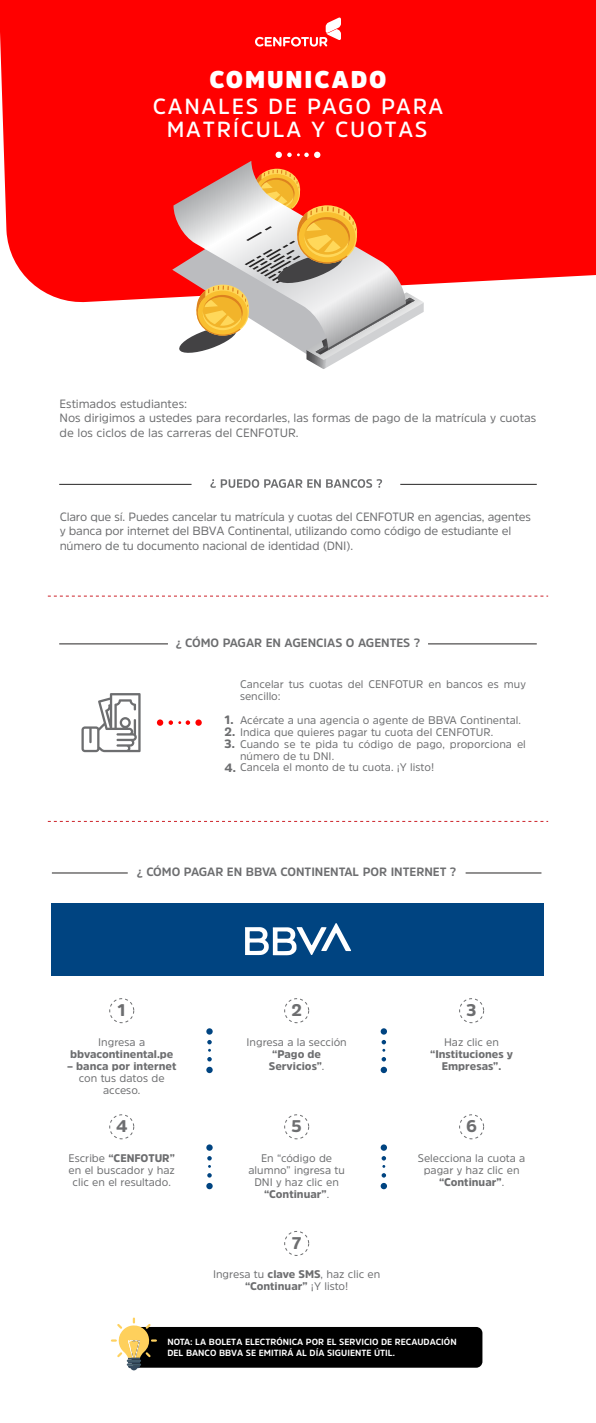
<style>
.page{position:relative;width:596px;height:1423px;background:#fff}
.page>*{position:absolute;margin:0;border:0;box-sizing:border-box;transform-origin:0 0}
.t1{font:900 24.1px "Amsi Pro";letter-spacing:.08em;color:#fff}
.t2{font:600 21.8px/22.4px "Amsi Pro";letter-spacing:.08em;color:#fff;text-align:center}
.t3{font:900 16.8px "Amsi Pro";color:#6d6e70}
.t4{font:12px/14.4px "Amsi Pro";letter-spacing:-.02em;color:#6d6e70}
.t5{font:700 12px "Amsi Pro";color:#6d6e70}
.t6{font:900 12px "Amsi Pro";color:#6d6e70}
.t7{font:11px/12px "Amsi Pro";color:#6d6e70;text-align:center}
.t8{font:900 11px/12px "Amsi Pro";color:#6d6e70;text-align:center}
.t9{font:700 8.9px/10.7px "Amsi Pro";color:#fff}
.s1{font-weight:900;font-size:12px}
.s2{font-weight:400}
.s3{font-weight:900}
</style>
<div class="page">
<div style="left:0;top:0;width:595px;height:305px;background:#f00"></div>
<svg style="left:255px;top:18px;width:86px;height:29px"></svg>
<div style="left:275px;top:152px;width:7px;height:6px;background:#fff;border-radius:50%"></div>
<svg style="left:287px;top:152px;width:4px;height:5px"></svg>
<svg style="left:314px;top:152px;width:6px;height:6px"></svg>
<svg style="left:297px;top:152px;width:11px;height:5px"></svg>
<div style="left:173px;top:161px;width:233px;height:7px;background:#f00"></div>
<svg style="left:172px;top:168px;width:251px;height:201px"></svg>
<svg style="left:81px;top:693px;width:59px;height:59px"></svg>
<div style="left:195px;top:719px;width:7px;height:6px;background:#f00;border-radius:50%"></div>
<svg style="left:157px;top:719px;width:33px;height:6px"></svg>
<svg style="left:48px;top:595px;width:499px;height:1px"></svg>
<hr style="left:59px;top:643px;width:109px;height:1px;background:#272525">
<hr style="left:428px;top:643px;width:108px;height:1px;background:#272525">
<hr style="left:59px;top:484px;width:132px;height:1px;background:#272525">
<hr style="left:400px;top:484px;width:136px;height:1px;background:#272525">
<svg style="left:210px;top:479px;width:172px;height:9px"></svg>
<div style="left:52px;top:902px;width:491px;height:73px;background:#004481"></div>
<svg style="left:206px;top:1028px;width:6px;height:44px"></svg>
<svg style="left:380px;top:1066px;width:7px;height:6px"></svg>
<div style="left:380px;top:1028px;width:7px;height:6px;background:#004481;border-radius:50%"></div>
<svg style="left:381px;top:1040px;width:5px;height:21px"></svg>
<div style="left:109px;top:998px;width:25px;height:25px;border:1px dashed #6d6e70;border-radius:50%"></div>
<div style="left:284px;top:998px;width:25px;height:25px;border:1px dashed #6d6e70;border-radius:50%"></div>
<div style="left:459px;top:998px;width:25px;height:25px;border:1px dashed #6d6e70;border-radius:50%"></div>
<svg style="left:206px;top:1144px;width:6px;height:44px"></svg>
<svg style="left:380px;top:1182px;width:7px;height:6px"></svg>
<div style="left:380px;top:1144px;width:7px;height:6px;background:#004481;border-radius:50%"></div>
<svg style="left:381px;top:1156px;width:5px;height:21px"></svg>
<div style="left:109px;top:1114px;width:25px;height:25px;border:1px dashed #6d6e70;border-radius:50%"></div>
<div style="left:284px;top:1114px;width:25px;height:25px;border:1px dashed #6d6e70;border-radius:50%"></div>
<div style="left:284px;top:1230px;width:25px;height:25px;border:1px dashed #6d6e70;border-radius:50%"></div>
<div style="left:459px;top:1114px;width:25px;height:25px;border:1px dashed #6d6e70;border-radius:50%"></div>
<hr style="left:52px;top:872px;width:76px;height:1px;background:#272525">
<hr style="left:465px;top:872px;width:76px;height:1px;background:#272525">
<svg style="left:245px;top:923px;width:106px;height:32px"></svg>
<div style="left:131px;top:1326px;width:351px;height:41px;background:#000;border-radius:6px"></div>
<svg style="left:111px;top:1317px;width:46px;height:52px"></svg>
<svg style="left:48px;top:820px;width:495px;height:1px"></svg>
<h1 class="t1" style="left:209px;top:63px;width:179px">COMUNICADO</h1>
<h2 class="t2" style="left:153px;top:95px;width:292px">CANALES DE PAGO PARA<br>MATRÍCULA Y CUOTAS</h2>
<p class="t4" style="left:60px;top:396px;width:478px">Estimados estudiantes:<br>Nos dirigimos a ustedes para recordarles, las formas de pago de la matrícula y cuotas de los ciclos de las carreras del CENFOTUR.</p>
<p class="t4" style="left:60px;top:509px;width:472px">Claro que sí. Puedes cancelar tu matrícula y cuotas del CENFOTUR en agencias, agentes y banca por internet del BBVA Continental, utilizando como código de estudiante el número de tu documento nacional de identidad (DNI).</p>
<p class="t5" style="left:176px;top:634px;width:246px">¿ CÓMO PAGAR EN AGENCIAS O AGENTES ?</p>
<p class="t7" style="left:240px;top:677px;width:287px;text-align:left">Cancelar tus cuotas del CENFOTUR en bancos es muy sencillo:</p>
<p class="t7" style="left:240px;top:713px;width:282px">Acércate a una agencia o agente de BBVA Continental.</p>
<p class="t7" style="left:240px;top:719px;width:254px;line-height:24px;text-align:left;text-indent:-15px"><span class="s1">2.</span> Indica que quieres pagar tu cuota del CENFOTUR. número de tu DNI.</p>
<p class="t7" style="left:224px;top:761px;width:211px"><span class="s1">4.</span> Cancela el monto de tu cuota. ¡Y listo!</p>
<p class="t6" style="left:224px;top:711px;width:11px">1.</p>
<p class="t7" style="left:224px;top:737px;width:302px"><span class="s1">3.</span> Cuando se te pida tu código de pago, proporciona el</p>
<p class="t5" style="left:137px;top:863px;width:321px">¿ CÓMO PAGAR EN BBVA CONTINENTAL POR INTERNET ?</p>
<h3 class="t3" style="left:117px;top:998px;width:10px">1</h3>
<h3 class="t3" style="left:291px;top:998px;width:12px">2</h3>
<h3 class="t3" style="left:466px;top:998px;width:12px">3</h3>
<p class="t7" style="left:98px;top:1035px;width:48px">Ingresa a</p>
<p class="t8" style="left:70px;top:1047px;width:105px">bbvacontinental.pe</p>
<p class="t8" style="left:67px;top:1059px;width:111px">– banca por internet</p>
<p class="t7" style="left:79px;top:1071px;width:87px">con tus datos de acceso.</p>
<p class="t7" style="left:246px;top:1035px;width:102px">Ingresa a la sección</p>
<p class="t8" style="left:269px;top:1047px;width:57px">“Pago de<br>Servicios”<span class="s2">.</span></p>
<p class="t7" style="left:444px;top:1035px;width:57px">Haz clic en</p>
<p class="t8" style="left:430px;top:1047px;width:84px">“Instituciones y<br>Empresas”.</p>
<h3 class="t3" style="left:116px;top:1114px;width:13px">4</h3>
<h3 class="t3" style="left:291px;top:1114px;width:12px">5</h3>
<h3 class="t3" style="left:466px;top:1114px;width:12px">6</h3>
<p class="t7" style="left:68px;top:1151px;width:108px">Escribe <span class="s3">“CENFOTUR” </span>en el buscador y haz clic en el resultado.</p>
<p class="t7" style="left:417px;top:1151px;width:109px">Selecciona la cuota a pagar y haz clic en <span class="s3">“Continuar”</span>.</p>
<p class="t7" style="left:248px;top:1151px;width:98px">En “código de alumno” ingresa tu<br>DNI y haz clic en <span class="s3">“Continuar”</span>.</p>
<h3 class="t3" style="left:291px;top:1231px;width:11px">7</h3>
<p class="t7" style="left:213px;top:1267px;width:169px">Ingresa tu <span class="s3">clave SMS</span>, haz clic en <span class="s3">“Continuar”</span> ¡Y listo!</p>
<p class="t9" style="left:167px;top:1335px;width:290px">NOTA: LA BOLETA ELECTRÓNICA POR EL SERVICIO DE RECAUDACIÓN<br>DEL BANCO BBVA SE EMITIRÁ AL DÍA SIGUIENTE ÚTIL.</p>
</div>
